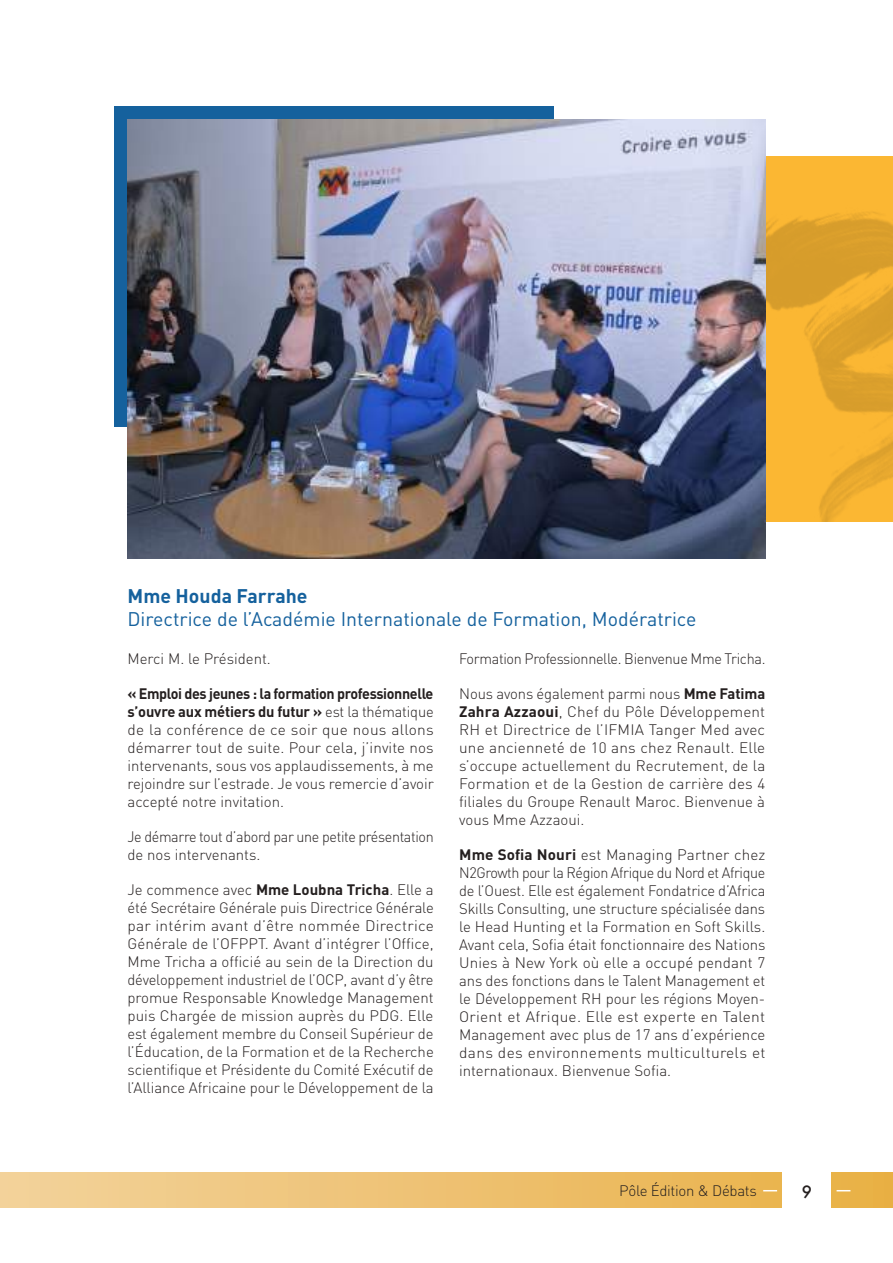
<style>
.page{position:relative;width:893px;height:1263px;background:#fff}
.page>*{position:absolute;margin:0;border:0;box-sizing:border-box;transform-origin:0 0}
.t1{font:19.5px "DIN";color:#15619d}
.t2{font:700 19.5px "DIN";color:#15619d}
.t3{font:500 16.5px "Futura";color:#241f1f}
.t4{font:300 15px/18px "DIN";letter-spacing:-.005em;color:#241f1f;text-align:justify}
.t5{font:300 15px/18px "DIN";letter-spacing:-.025em;color:#241f1f;scale:.96 1}
.t6{font:300 15px "DIN";letter-spacing:-.005em;color:#241f1f;scale:.96 1}
.s1{font-weight:700}
</style>
<div class="page">
<div style="left:0;top:1172px;width:893px;height:36px;background:linear-gradient(to right,#f3d29b,#e9b147)"></div>
<svg style="left:763px;top:1190px;width:14px;height:1px"></svg>
<svg style="left:837px;top:1190px;width:13px;height:1px"></svg>
<div style="left:783px;top:1165px;width:48px;height:51px;background:#fff"></div>
<div style="left:115px;top:106px;width:439px;height:321px;background:#15619d"></div>
<img style="left:765px;top:156px;width:128px;height:366px">
<img style="left:127px;top:119px;width:638px;height:439px">
<h1 class="t2" style="left:128px;top:583px;width:182px">Mme Houda Farrahe</h1>
<h1 class="t1" style="left:128px;top:607px;width:570px">Directrice de l’Académie Internationale de Formation, Modératrice</h1>
<p class="t4" style="left:127px;top:649px;width:145px">Merci M. le Président.</p>
<p class="t4" style="left:127px;top:684px;width:308px"><span class="s1">« Emploi des jeunes : la formation professionnelle s’ouvre aux métiers du futur »</span> est la thématique de la conférence de ce soir que nous allons démarrer tout de suite. Pour cela, j’invite nos intervenants, sous vos applaudissements, à me rejoindre sur l’estrade. Je vous remercie d’avoir accepté notre invitation.</p>
<p class="t5" style="left:127px;top:827px;width:321px">Je démarre tout d’abord par une petite présentation de nos intervenants.</p>
<p class="t4" style="left:127px;top:880px;width:308px">Je commence avec <span class="s1">Mme Loubna Tricha</span>. Elle a été Secrétaire Générale puis Directrice Générale par intérim avant d’être nommée Directrice Générale de l’OFPPT. Avant d’intégrer l’Office, Mme Tricha a officié au sein de la Direction du développement industriel de l’OCP, avant d’y être promue Responsable Knowledge Management puis Chargée de mission auprès du PDG. Elle est également membre du Conseil Supérieur de l’Éducation, de la Formation et de la Recherche scientifique et Présidente du Comité Exécutif de l’Alliance Africaine pour le Développement de la</p>
<p class="t6" style="left:459px;top:649px;width:321px">Formation Professionnelle. Bienvenue Mme Tricha.</p>
<p class="t4" style="left:459px;top:684px;width:308px">Nous avons également parmi nous <span class="s1">Mme Fatima Zahra Azzaoui</span>, Chef du Pôle Développement RH et Directrice de l’IFMIA Tanger Med avec une ancienneté de 10 ans chez Renault. Elle s’occupe actuellement du Recrutement, de la Formation et de la Gestion de carrière des 4 filiales du Groupe Renault Maroc. Bienvenue à vous Mme Azzaoui.</p>
<p class="t4" style="left:459px;top:845px;width:308px"><span class="s1">Mme Sofia Nouri</span> est Managing Partner chez N2Growth pour la Région Afrique du Nord et Afrique de l’Ouest. Elle est également Fondatrice d’Africa Skills Consulting, une structure spécialisée dans le Head Hunting et la Formation en Soft Skills.<br>Avant cela, Sofia était fonctionnaire des Nations Unies à New York où elle a occupé pendant 7 ans des fonctions dans le Talent Management et le Développement RH pour les régions Moyen-Orient et Afrique. Elle est experte en Talent Management avec plus de 17 ans d’expérience dans des environnements multiculturels et internationaux. Bienvenue Sofia.</p>
<p class="t4" style="left:619px;top:1181px;width:139px">Pôle Édition &amp; Débats</p>
<p class="t3" style="left:802px;top:1180px;width:12px">9</p>
</div>
